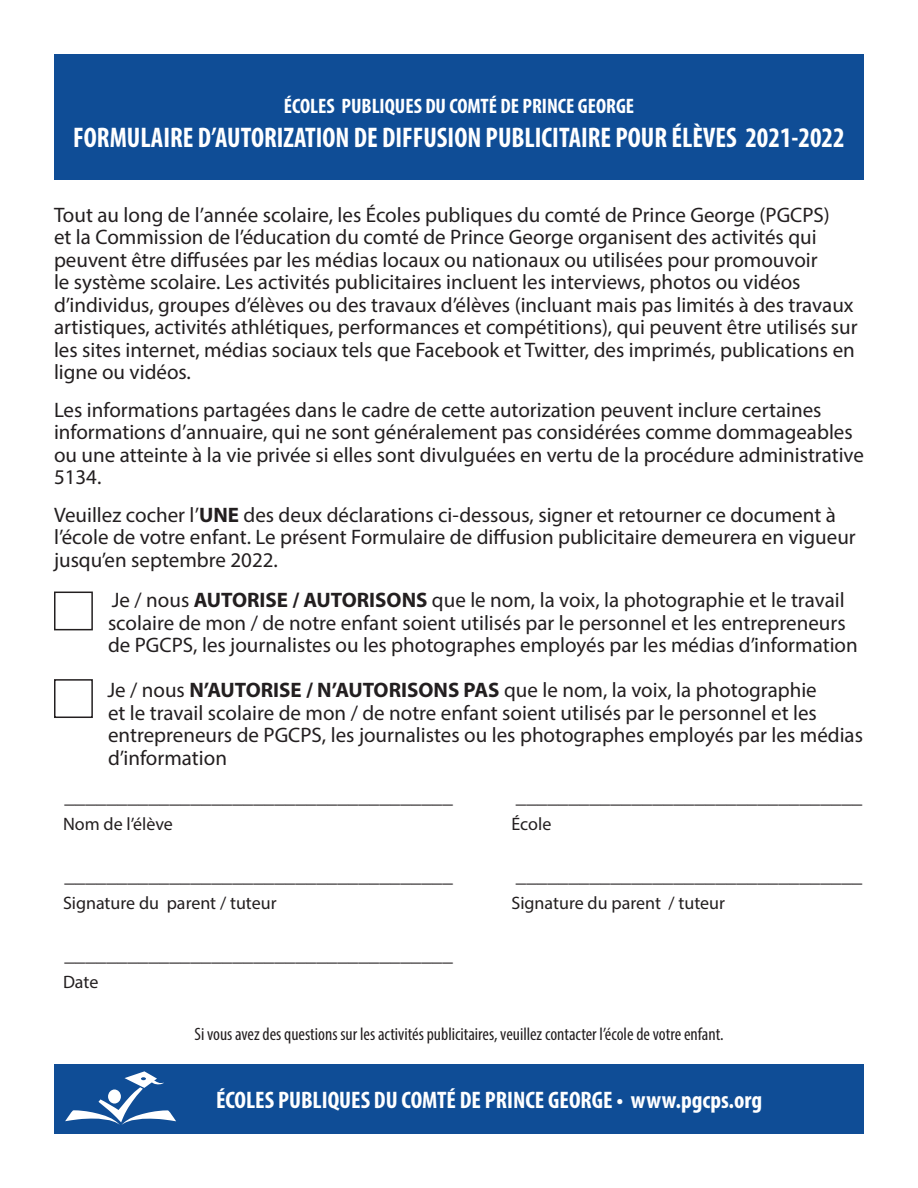
<style>
.page{position:relative;width:918px;height:1188px;background:#fff}
.page>*{position:absolute;margin:0;border:0;box-sizing:border-box;transform-origin:0 0}
.t1{font:700 condensed 28.5px "Myriad Pro";color:#fff;scale:.95 1}
.t2{font:700 condensed 24px "Myriad Pro";color:#fff}
.t3{font:21px/22.5px "Myriad Pro";color:#231f20}
.t4{font:700 condensed 21px "Myriad Pro";color:#fff}
.t5{font:condensed 18px "Myriad Pro";color:#231f20}
.t6{font:18px "Myriad Pro";color:#231f20}
.s1{font-weight:700}
</style>
<div class="page">
<div style="left:54px;top:54px;width:810px;height:125px;background:#0f4d96"></div>
<div style="left:54px;top:592px;width:39px;height:38px;border:2px solid #231f20"></div>
<div style="left:54px;top:679px;width:39px;height:39px;border:2px solid #231f20"></div>
<div style="left:54px;top:1065px;width:810px;height:69px;background:#0f4d96"></div>
<svg style="left:65px;top:1071px;width:111px;height:54px"></svg>
<p class="t4" style="left:284px;top:93px;width:352px">ÉCOLES PUBLIQUES DU COMTÉ DE PRINCE GEORGE</p>
<p class="t1" style="left:73px;top:120px;width:813px">FORMULAIRE D’AUTORIZATION DE DIFFUSION PUBLICITAIRE POUR ÉLÈVES 2021-2022</p>
<p class="t3" style="left:54px;top:203px;width:805px">Tout au long de l’année scolaire, les Écoles publiques du comté de Prince George (PGCPS)<br>et la Commission de l’éducation du comté de Prince George organisent des activités qui peuvent être diffusées par les médias locaux ou nationaux ou utilisées pour promouvoir<br>le système scolaire. Les activités publicitaires incluent les interviews, photos ou vidéos d’individus, groupes d’élèves ou des travaux d’élèves (incluant mais pas limités à des travaux artistiques, activités athlétiques, performances et compétitions), qui peuvent être utilisés sur les sites internet, médias sociaux tels que Facebook et Twitter, des imprimés, publications en ligne ou vidéos.</p>
<p class="t3" style="left:54px;top:398px;width:812px">Les informations partagées dans le cadre de cette autorization peuvent inclure certaines informations d’annuaire, qui ne sont généralement pas considérées comme dommageables ou une atteinte à la vie privée si elles sont divulguées en vertu de la procédure administrative 5134.</p>
<p class="t3" style="left:54px;top:503px;width:803px">Veuillez cocher l’<span class="s1">UNE</span> des deux déclarations ci-dessous, signer et retourner ce document à l’école de votre enfant. Le présent Formulaire de diffusion publicitaire demeurera en vigueur jusqu’en septembre 2022.</p>
<p class="t3" style="left:108px;top:589px;width:751px">Je / nous <span class="s1">AUTORISE / AUTORISONS</span> que le nom, la voix, la photographie et le travail scolaire de mon / de notre enfant soient utilisés par le personnel et les entrepreneurs de PGCPS, les journalistes ou les photographes employés par les médias d’information</p>
<p class="t3" style="left:107px;top:679px;width:757px">Je / nous <span class="s1">N’AUTORISE / N’AUTORISONS PAS</span> que le nom, la voix, la photographie<br>et le travail scolaire de mon / de notre enfant soient utilisés par le personnel et les entrepreneurs de PGCPS, les journalistes ou les photographes employés par les médias d’information</p>
<p class="t3" style="left:64px;top:784px;width:390px">_____________________________________</p>
<p class="t3" style="left:516px;top:784px;width:348px">_________________________________</p>
<p class="t6" style="left:63px;top:813px;width:112px">Nom de l’élève</p>
<p class="t6" style="left:512px;top:813px;width:41px">École</p>
<p class="t3" style="left:64px;top:864px;width:390px">_____________________________________</p>
<p class="t3" style="left:516px;top:864px;width:348px">_________________________________</p>
<p class="t6" style="left:63px;top:892px;width:215px">Signature du parent / tuteur</p>
<p class="t6" style="left:512px;top:892px;width:215px">Signature du parent / tuteur</p>
<p class="t3" style="left:64px;top:943px;width:390px">_____________________________________</p>
<p class="t6" style="left:63px;top:971px;width:37px">Date</p>
<p class="t5" style="left:194px;top:1023px;width:531px">Si vous avez des questions sur les activités publicitaires, veuillez contacter l’école de votre enfant.</p>
<p class="t2" style="left:216px;top:1085px;width:548px">ÉCOLES PUBLIQUES DU COMTÉ DE PRINCE GEORGE • www.pgcps.org</p>
</div>
